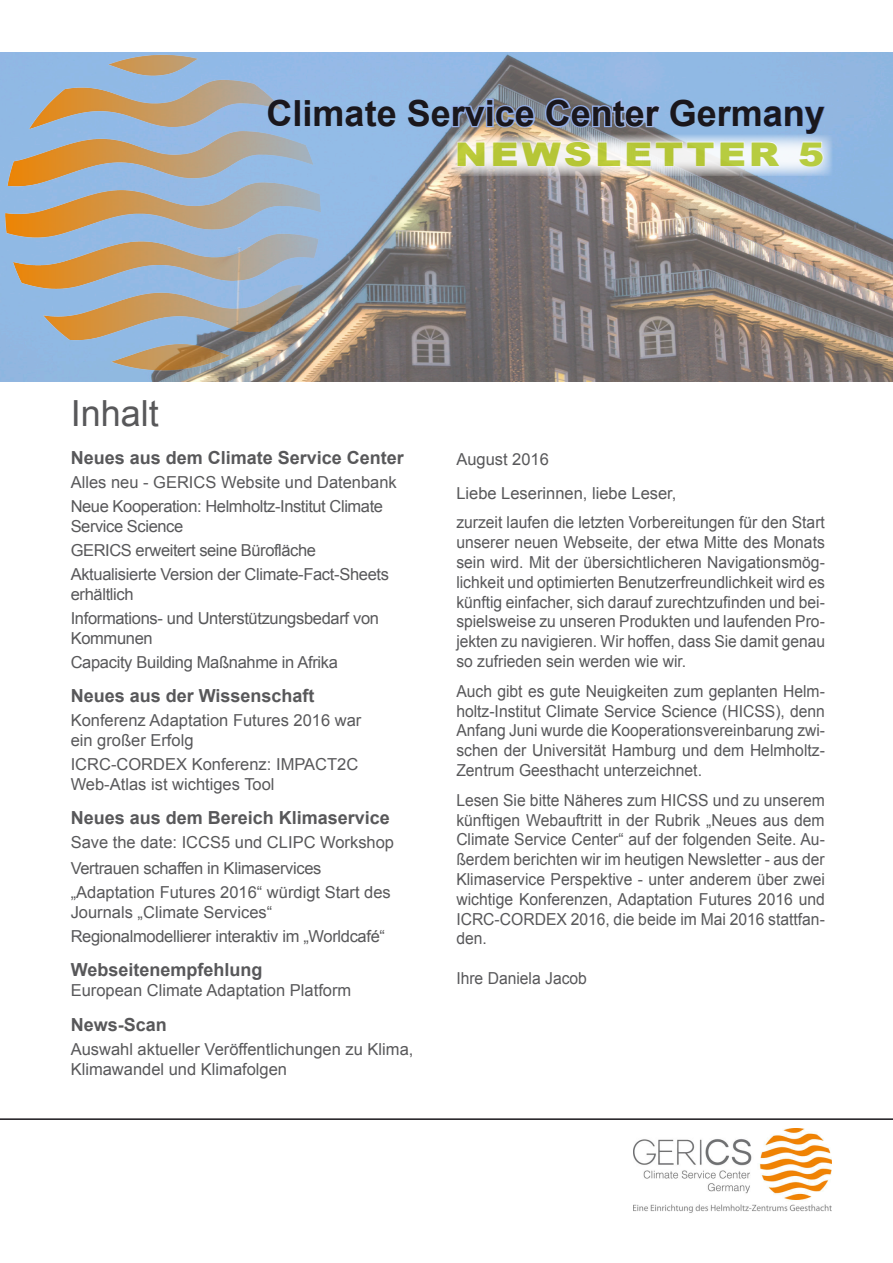
<style>
.page{position:relative;width:893px;height:1263px;background:#fff}
.page>*{position:absolute;margin:0;border:0;box-sizing:border-box;transform-origin:0 0}
.Climate_Service_Cent{font:700 36px "Arial";color:#1a171c}
.Inhalt{font:36px "Arial";color:#58585a}
.t1{font:900 32.7px "Arial";letter-spacing:.075em;color:#bbce32;scale:1.2 1}
.Inhaltsüberschrift{font:700 18px "Arial";color:#58585a}
.Fließtext{font:16.5px/19.8px "Arial";color:#58585a;text-align:justify;scale:.95 1}
.Fließtext-2{font:16.5px/19.8px "Arial";color:#58585a}
.Inhaltsüberschrift-2{font:16.5px "Arial";letter-spacing:-.02em;color:#58585a}
.Inhaltsüberschrift-3{font:16.5px/19.8px "Arial";color:#58585a}
.Fließtext-3{font:16.5px/19.8px "Arial";letter-spacing:-.02em;color:#58585a}
.Fließtext-4{font:16.5px/19.8px "Arial";letter-spacing:-.025em;color:#58585a}
.Fließtext_linksbündi{font:16.5px "Arial";color:#58585a}
</style>
<div class="page">
<hr style="left:0;top:1118px;width:893px;height:2px;background:#1a171c">
<img style="left:0;top:52px;width:893px;height:329px">
<img style="left:0;top:52px;width:325px;height:325px">
<svg style="left:447px;top:134px;width:385px;height:42px;background:#c6c9cc"></svg>
<svg style="left:457px;top:142px;width:28px;height:24px"></svg>
<svg style="left:493px;top:141px;width:98px;height:26px"></svg>
<svg style="left:597px;top:142px;width:117px;height:24px"></svg>
<svg style="left:720px;top:142px;width:25px;height:24px"></svg>
<svg style="left:751px;top:142px;width:30px;height:25px"></svg>
<svg style="left:799px;top:142px;width:25px;height:25px"></svg>
<svg style="left:450px;top:97px;width:87px;height:33px;background:#909db4"></svg>
<svg style="left:543px;top:95px;width:120px;height:35px;background:#899bbb"></svg>
<svg style="left:763px;top:106px;width:62px;height:28px;background:#88afe1"></svg>
<img style="left:634px;top:1128px;width:198px;height:85px">
<p class="Climate_Service_Cent" style="left:267px;top:89px;width:560px">Climate Service Center Germany</p>
<h2 class="t1" style="left:455px;top:130px;width:309px">NEWSLETTER 5</h2>
<p class="Inhalt" style="left:71px;top:389px;width:90px">Inhalt</p>
<p class="Inhaltsüberschrift" style="left:71px;top:446px;width:335px">Neues aus dem Climate Service Center</p>
<p class="Fließtext-2" style="left:71px;top:473px;width:328px">Alles neu - GERICS Website und Datenbank</p>
<p class="Fließtext-4" style="left:71px;top:497px;width:314px">Neue Kooperation: Helmholtz-Institut Climate<br>Service Science</p>
<p class="Fließtext-4" style="left:71px;top:541px;width:247px">GERICS erweitert seine Bürofläche</p>
<p class="Fließtext-3" style="left:71px;top:565px;width:320px">Aktualisierte Version der Climate-Fact-Sheets erhältlich</p>
<p class="Fließtext-3" style="left:71px;top:608px;width:310px">Informations- und Unterstützungsbedarf von<br>Kommunen</p>
<p class="Inhaltsüberschrift-2" style="left:71px;top:651px;width:269px">Capacity Building Maßnahme in Afrika</p>
<p class="Inhaltsüberschrift" style="left:71px;top:684px;width:245px">Neues aus der Wissenschaft</p>
<p class="Fließtext-2" style="left:71px;top:711px;width:292px">Konferenz Adaptation Futures 2016 war</p>
<p class="Fließtext-2" style="left:71px;top:730px;width:124px">ein großer Erfolg</p>
<p class="Fließtext-2" style="left:71px;top:755px;width:289px">ICRC-CORDEX Konferenz: IMPACT2C</p>
<p class="Fließtext-2" style="left:71px;top:774px;width:205px">Web-Atlas ist wichtiges Tool</p>
<p class="Inhaltsüberschrift" style="left:71px;top:806px;width:321px">Neues aus dem Bereich Klimaservice</p>
<p class="Fließtext-2" style="left:71px;top:833px;width:325px">Save the date: ICCS5 und CLIPC Workshop</p>
<p class="Inhaltsüberschrift-2" style="left:71px;top:857px;width:252px">Vertrauen schaffen in Klimaservices</p>
<p class="Fließtext-2" style="left:71px;top:883px;width:322px">„Adaptation Futures 2016“ würdigt Start des<br>Journals „Climate Services“</p>
<p class="Inhaltsüberschrift-2" style="left:71px;top:925px;width:316px">Regionalmodellierer interaktiv im „Worldcafé“</p>
<p class="Inhaltsüberschrift" style="left:71px;top:958px;width:193px">Webseitenempfehlung</p>
<p class="Inhaltsüberschrift-3" style="left:71px;top:981px;width:282px">European Climate Adaptation Platform</p>
<p class="Inhaltsüberschrift" style="left:71px;top:1012px;width:98px">News-Scan</p>
<p class="Inhaltsüberschrift-3" style="left:71px;top:1039px;width:344px">Auswahl aktueller Veröffentlichungen zu Klima,<br>Klimawandel und Klimafolgen</p>
<p class="Fließtext_linksbündi" style="left:456px;top:449px;width:94px">August 2016</p>
<p class="Fließtext_linksbündi" style="left:456px;top:482px;width:222px">Liebe Leserinnen, liebe Leser,</p>
<p class="Fließtext" style="left:456px;top:513px;width:390px">zurzeit laufen die letzten Vorbereitungen für den Start unserer neuen Webseite, der etwa Mitte des Monats sein wird. Mit der übersichtlicheren Navigationsmög&shy;lichkeit und optimierten Benutzerfreundlichkeit wird es künftig einfacher, sich darauf zurechtzufinden und bei&shy;spielsweise zu unseren Produkten und laufenden Pro&shy;jekten zu navigieren. Wir hoffen, dass Sie damit genau so zufrieden sein werden wie wir.</p>
<p class="Fließtext" style="left:456px;top:681px;width:389px">Auch gibt es gute Neuigkeiten zum geplanten Helm&shy;holtz-Institut Climate Service Science (HICSS), denn Anfang Juni wurde die Kooperationsvereinbarung zwi&shy;schen der Universität Hamburg und dem Helmholtz-Zentrum Geesthacht unterzeichnet.</p>
<p class="Fließtext" style="left:456px;top:790px;width:390px">Lesen Sie bitte Näheres zum HICSS und zu unserem künftigen Webauftritt in der Rubrik „Neues aus dem Climate Service Center“ auf der folgenden Seite. Au&shy;ßerdem berichten wir im heutigen Newsletter - aus der Klimaservice Perspektive - unter anderem über zwei wichtige Konferenzen, Adaptation Futures 2016 und ICRC-CORDEX 2016, die beide im Mai 2016 stattfan&shy;den.</p>
<p class="Fließtext" style="left:456px;top:968px;width:139px">Ihre Daniela Jacob</p>
</div>
